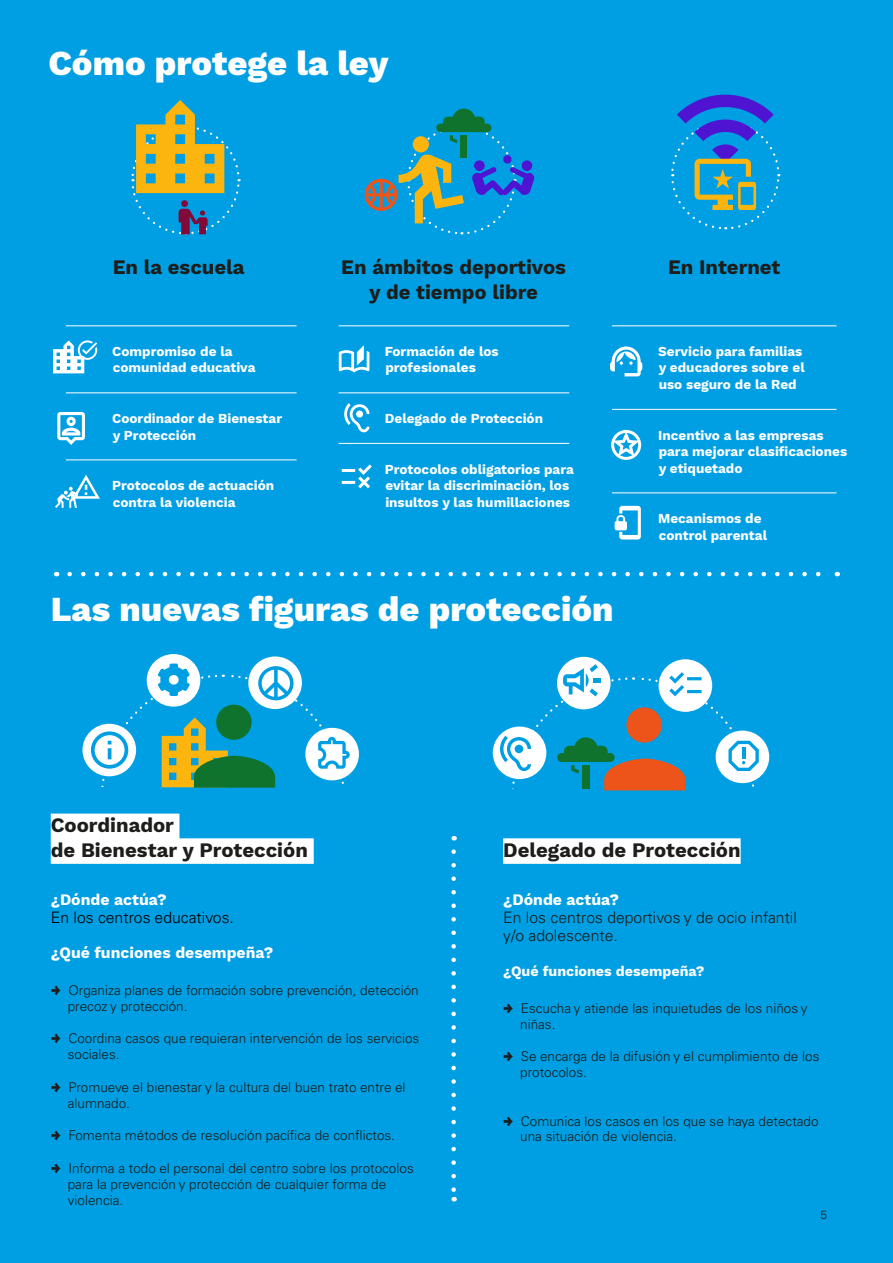
<style>
.page{position:relative;width:893px;height:1263px;background:#009fe3}
.page>*{position:absolute;margin:0;border:0;box-sizing:border-box;transform-origin:0 0}
.t1{font:800 34.5px "Work Sans";color:#fff}
.t2{font:700 20.25px/24.8px "Work Sans";color:#1d1d1b}
.t3{font:300 15.75px/18px "Univers LT Pro 45";color:#1d1d1b}
.t4{font:700 15.75px "Work Sans";color:#fff}
.t5{font:300 15.75px "Univers LT Pro 45";color:#000}
.t6{font:700 14.25px "Work Sans";color:#fff}
.t7{font:300 13.5px/15.8px "Univers LT Pro 45";color:#1d1d1b}
.t8{font:700 13.5px/16.5px "Work Sans";color:#fff}
.t9{font:300 12px "Univers LT Pro 45";color:#1d1d1b}
.s1{font-family:"Aleo";font-size:25.5px;color:#009fe3}
.s2{font-family:"Work Sans";font-weight:800}
</style>
<div class="page">
<hr style="left:612px;top:325px;width:224px;height:1px;background:#fff">
<hr style="left:612px;top:409px;width:224px;height:1px;background:#fff">
<hr style="left:612px;top:492px;width:224px;height:1px;background:#fff">
<div style="left:51px;top:813px;width:128px;height:26px;background:#fff"></div>
<div style="left:51px;top:838px;width:263px;height:26px;background:#fff"></div>
<div style="left:503px;top:838px;width:238px;height:26px;background:#fff"></div>
<hr style="left:66px;top:325px;width:231px;height:1px;background:#fff">
<hr style="left:66px;top:392px;width:231px;height:1px;background:#fff">
<hr style="left:66px;top:459px;width:231px;height:1px;background:#fff">
<hr style="left:339px;top:325px;width:230px;height:1px;background:#fff">
<hr style="left:339px;top:392px;width:230px;height:1px;background:#fff">
<hr style="left:339px;top:443px;width:230px;height:1px;background:#fff">
<svg style="left:70px;top:572px;width:751px;height:4px"></svg>
<svg style="left:55px;top:475px;width:45px;height:33px"></svg>
<svg style="left:57px;top:412px;width:28px;height:33px"></svg>
<svg style="left:53px;top:340px;width:44px;height:33px"></svg>
<svg style="left:339px;top:345px;width:30px;height:27px"></svg>
<svg style="left:344px;top:403px;width:25px;height:29px"></svg>
<svg style="left:342px;top:464px;width:30px;height:24px"></svg>
<svg style="left:615px;top:506px;width:26px;height:33px"></svg>
<svg style="left:610px;top:346px;width:32px;height:30px"></svg>
<svg style="left:611px;top:430px;width:30px;height:30px"></svg>
<svg style="left:365px;top:109px;width:170px;height:126px"></svg>
<div style="left:522px;top:160px;width:10px;height:11px;background:#4f14d1;border-radius:50%"></div>
<div style="left:503px;top:155px;width:9px;height:9px;background:#4f14d1;border-radius:50%"></div>
<svg style="left:671px;top:94px;width:110px;height:136px"></svg>
<svg style="left:131px;top:100px;width:110px;height:135px"></svg>
<div style="left:305px;top:728px;width:54px;height:52px;background:#fff;border-radius:50%"></div>
<div style="left:716px;top:731px;width:53px;height:52px;background:#fff;border-radius:50%"></div>
<div style="left:82px;top:724px;width:54px;height:52px;background:#fff;border-radius:50%"></div>
<div style="left:493px;top:726px;width:53px;height:53px;background:#fff;border-radius:50%"></div>
<div style="left:147px;top:654px;width:53px;height:53px;background:#fff;border-radius:50%"></div>
<div style="left:557px;top:657px;width:54px;height:52px;background:#fff;border-radius:50%"></div>
<svg style="left:248px;top:656px;width:54px;height:53px"></svg>
<svg style="left:659px;top:659px;width:53px;height:53px"></svg>
<svg style="left:91px;top:663px;width:259px;height:125px"></svg>
<svg style="left:500px;top:664px;width:259px;height:126px"></svg>
<svg style="left:451px;top:852px;width:5px;height:349px"></svg>
<h1 class="t1" style="left:49px;top:43px;width:342px">Cómo protege la ley</h1>
<h2 class="t2" style="left:113px;top:256px;width:134px">En la escuela</h2>
<p class="t8" style="left:113px;top:344px;width:144px;text-indent:-38px"><span class="s1">•</span> Compromiso de la comunidad educativa</p>
<p class="t8" style="left:113px;top:411px;width:171px;text-indent:-38px"><span class="s1">•</span> Coordinador de Bienestar y Protección</p>
<p class="t8" style="left:74px;top:478px;width:201px;text-align:center"><span class="s1">•</span> Protocolos de actuación contra la violencia</p>
<h2 class="t2" style="left:341px;top:256px;width:226px;text-align:center">En ámbitos deportivos y de tiempo libre</h2>
<h2 class="t2" style="left:668px;top:256px;width:114px">En Internet</h2>
<p class="t8" style="left:385px;top:344px;width:115px;text-indent:-38px"><span class="s1">•</span> Formación de los profesionales</p>
<p class="t8" style="left:347px;top:411px;width:198px"><span class="s1">•</span> Delegado de Protección</p>
<p class="t8" style="left:385px;top:461px;width:190px;text-indent:-38px"><span class="s1">•</span> Protocolos obligatorios para evitar la discriminación, los insultos y las humillaciones</p>
<p class="t8" style="left:659px;top:344px;width:148px;text-indent:-38px"><span class="s1">•</span> Servicio para familias y educadores sobre el uso seguro de la Red</p>
<p class="t8" style="left:659px;top:427px;width:190px;text-indent:-38px"><span class="s1">•</span> Incentivo a las empresas para mejorar clasificaciones y etiquetado</p>
<p class="t8" style="left:659px;top:511px;width:110px;text-indent:-38px"><span class="s1">•</span> Mecanismos de control parental</p>
<h1 class="t1" style="left:51px;top:589px;width:564px">Las nuevas figuras de protección</h1>
<h2 class="t2" style="left:51px;top:814px;width:259px">Coordinador<br>de Bienestar y Protección</h2>
<p class="t4" style="left:51px;top:890px;width:117px">¿Dónde actúa?</p>
<p class="t5" style="left:51px;top:908px;width:185px">En los centros educativos.</p>
<p class="t4" style="left:51px;top:943px;width:224px">¿Qué funciones desempeña?</p>
<p class="t7" style="left:68px;top:982px;width:352px;text-indent:-17px"><span class="s2">→</span> Organiza planes de formación sobre prevención, detección precoz y protección.</p>
<p class="t7" style="left:68px;top:1031px;width:353px;text-indent:-17px"><span class="s2">→</span> Coordina casos que requieran intervención de los servicios sociales.</p>
<p class="t7" style="left:68px;top:1079px;width:339px;text-indent:-17px"><span class="s2">→</span> Promueve el bienestar y la cultura del buen trato entre el alumnado.</p>
<p class="t7" style="left:51px;top:1128px;width:346px"><span class="s2">→</span> Fomenta métodos de resolución pacífica de conflictos.</p>
<p class="t7" style="left:68px;top:1160px;width:347px;text-indent:-17px"><span class="s2">→</span> Informa a todo el personal del centro sobre los protocolos para la prevención y protección de cualquier forma de violencia.</p>
<h2 class="t2" style="left:503px;top:839px;width:239px">Delegado de Protección</h2>
<p class="t4" style="left:503px;top:890px;width:117px">¿Dónde actúa?</p>
<p class="t3" style="left:503px;top:908px;width:295px">En los centros deportivos y de ocio infantil y/o adolescente.</p>
<p class="t6" style="left:503px;top:963px;width:203px">¿Qué funciones desempeña?</p>
<p class="t7" style="left:520px;top:1000px;width:289px;text-indent:-17px"><span class="s2">→</span> Escucha y atiende las inquietudes de los niños y niñas.</p>
<p class="t7" style="left:520px;top:1049px;width:301px;text-indent:-17px"><span class="s2">→</span> Se encarga de la difusión y el cumplimiento de los protocolos.</p>
<p class="t7" style="left:520px;top:1113px;width:300px;text-indent:-17px"><span class="s2">→</span> Comunica los casos en los que se haya detectado una situación de violencia.</p>
<p class="t9" style="left:820px;top:1207px;width:8px">5</p>
</div>
